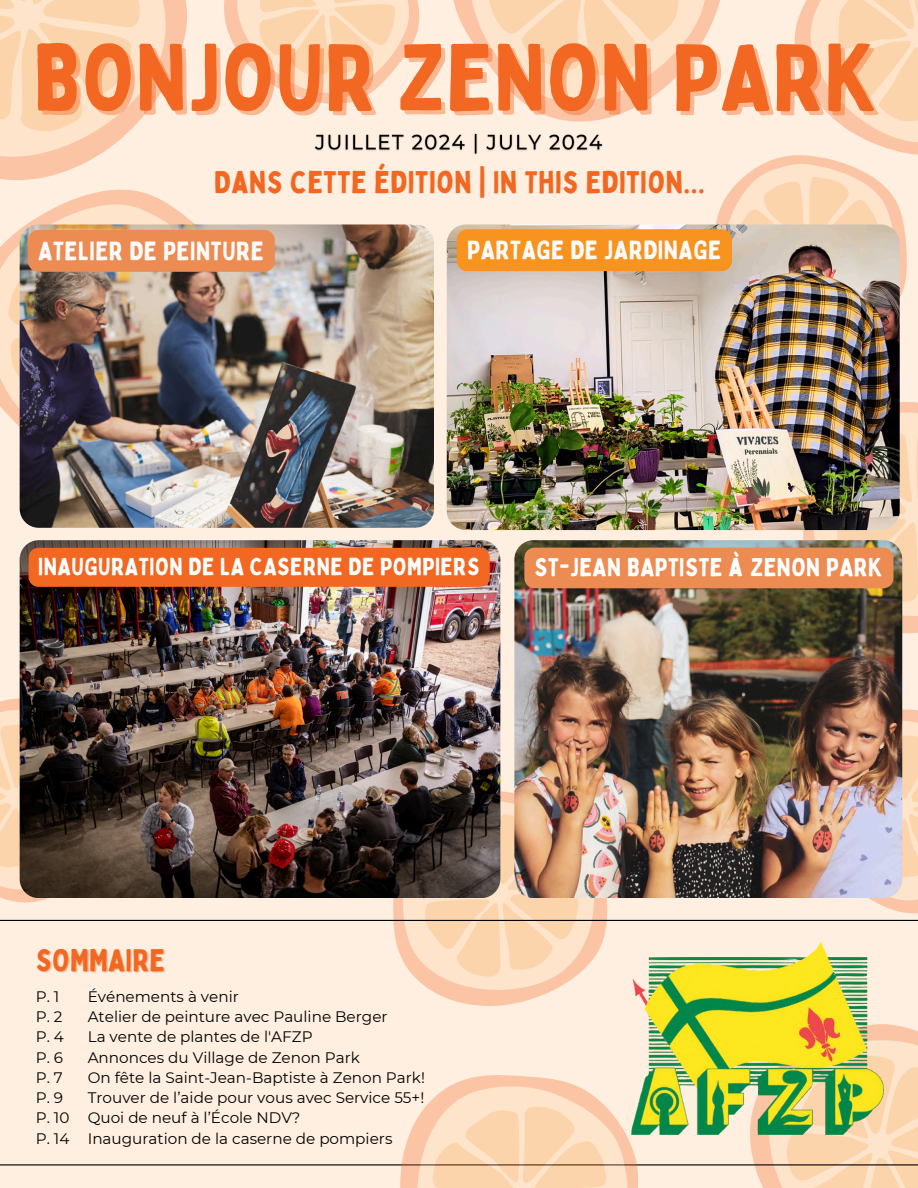
<style>
.page{position:relative;width:918px;height:1188px;background:#ffefe0}
.page>*{position:absolute;margin:0;border:0;box-sizing:border-box;transform-origin:0 0}
.t1{font:93.15px "Bobby Jones";letter-spacing:.015em;color:#f26722}
.t2{font:30.75px "Bobby Jones";letter-spacing:.02em;color:#f26722}
.t3{font:25.95px "Bobby Jones";letter-spacing:.02em;color:#fbfbfb}
.t4{font:25.35px "Bobby Jones";letter-spacing:.02em;color:#fff}
.t5{font:24.3px "Bobby Jones";letter-spacing:.02em;color:#fff}
.t6{font:15.15px "Montserrat";color:#000}
</style>
<div class="page">
<svg style="left:0;top:0;width:918px;height:302px"></svg>
<svg style="left:0;top:136px;width:301px;height:383px"></svg>
<svg style="left:0;top:149px;width:291px;height:357px"></svg>
<svg style="left:0;top:177px;width:255px;height:296px"></svg>
<svg style="left:717px;top:1024px;width:201px;height:164px;background:#fbd9b9"></svg>
<svg style="left:392px;top:790px;width:216px;height:216px"></svg>
<svg style="left:401px;top:800px;width:202px;height:201px;background:#fbd8b9"></svg>
<svg style="left:774px;top:675px;width:144px;height:245px"></svg>
<svg style="left:0;top:665px;width:153px;height:255px"></svg>
<hr style="left:0;top:920px;width:918px;height:1px;background:#000">
<hr style="left:0;top:1164px;width:918px;height:1px;background:#000">
<img style="left:514px;top:540px;width:388px;height:358px;border-radius:19px">
<img style="left:20px;top:540px;width:480px;height:358px;border-radius:19px">
<div style="left:29px;top:548px;width:461px;height:39px;background:#f26722"></div>
<img style="left:447px;top:224px;width:453px;height:306px;border-radius:19px">
<img style="left:20px;top:224px;width:414px;height:304px;border-radius:19px">
<img style="left:311px;top:130px;width:296px;height:28px">
<div style="left:28px;top:230px;width:247px;height:42px;background:#ec8c52;border-radius:10px"></div>
<img style="left:524px;top:402px;width:394px;height:231px">
<div style="left:457px;top:229px;width:275px;height:42px;background:#f7931e;border-radius:10px"></div>
<img style="left:632px;top:942px;width:251px;height:193px">
<svg style="left:398px;top:1068px;width:246px;height:120px"></svg>
<p class="t1" style="left:34px;top:19px;width:846px">BONJOUR ZENON PARK</p>
<p class="t2" style="left:214px;top:163px;width:492px">DANS CETTE ÉDITION | IN THIS EDITION...</p>
<p class="t3" style="left:38px;top:234px;width:227px">ATELIER DE PEINTURE</p>
<p class="t3" style="left:467px;top:234px;width:255px">PARTAGE DE JARDINAGE</p>
<p class="t5" style="left:38px;top:552px;width:443px">INAUGURATION DE LA CASERNE DE POMPIERS</p>
<p class="t4" style="left:535px;top:552px;width:350px">ST-JEAN BAPTISTE À ZENON PARK</p>
<p class="t2" style="left:36px;top:941px;width:131px">SOMMAIRE</p>
<p class="t6" style="left:36px;top:987px;width:25px">P. 1</p>
<h5 class="t6" style="left:36px;top:1008px;width:28px">P. 2</h5>
<h4 class="t6" style="left:36px;top:1028px;width:30px">P. 4</h4>
<p class="t6" style="left:36px;top:1048px;width:29px">P. 6</p>
<p class="t6" style="left:36px;top:1068px;width:29px">P. 7</p>
<p class="t6" style="left:36px;top:1089px;width:29px">P. 9</p>
<h2 class="t6" style="left:36px;top:1109px;width:35px">P. 10</h2>
<p class="t6" style="left:36px;top:1129px;width:35px">P. 14</p>
<p class="t6" style="left:88px;top:987px;width:153px">Événements à venir</p>
<p class="t6" style="left:88px;top:1008px;width:301px">Atelier de peinture avec Pauline Berger</p>
<h1 class="t6" style="left:88px;top:1028px;width:226px">La vente de plantes de l'AFZP</h1>
<p class="t6" style="left:88px;top:1048px;width:274px">Annonces du Village de Zenon Park</p>
<p class="t6" style="left:88px;top:1068px;width:339px">On fête la Saint-Jean-Baptiste à Zenon Park!</p>
<h3 class="t6" style="left:88px;top:1089px;width:338px">Trouver de l’aide pour vous avec Service 55+!</h3>
<h4 class="t6" style="left:88px;top:1109px;width:214px">Quoi de neuf à l’École NDV?</h4>
<h4 class="t6" style="left:88px;top:1129px;width:306px">Inauguration de la caserne de pompiers</h4>
</div>
